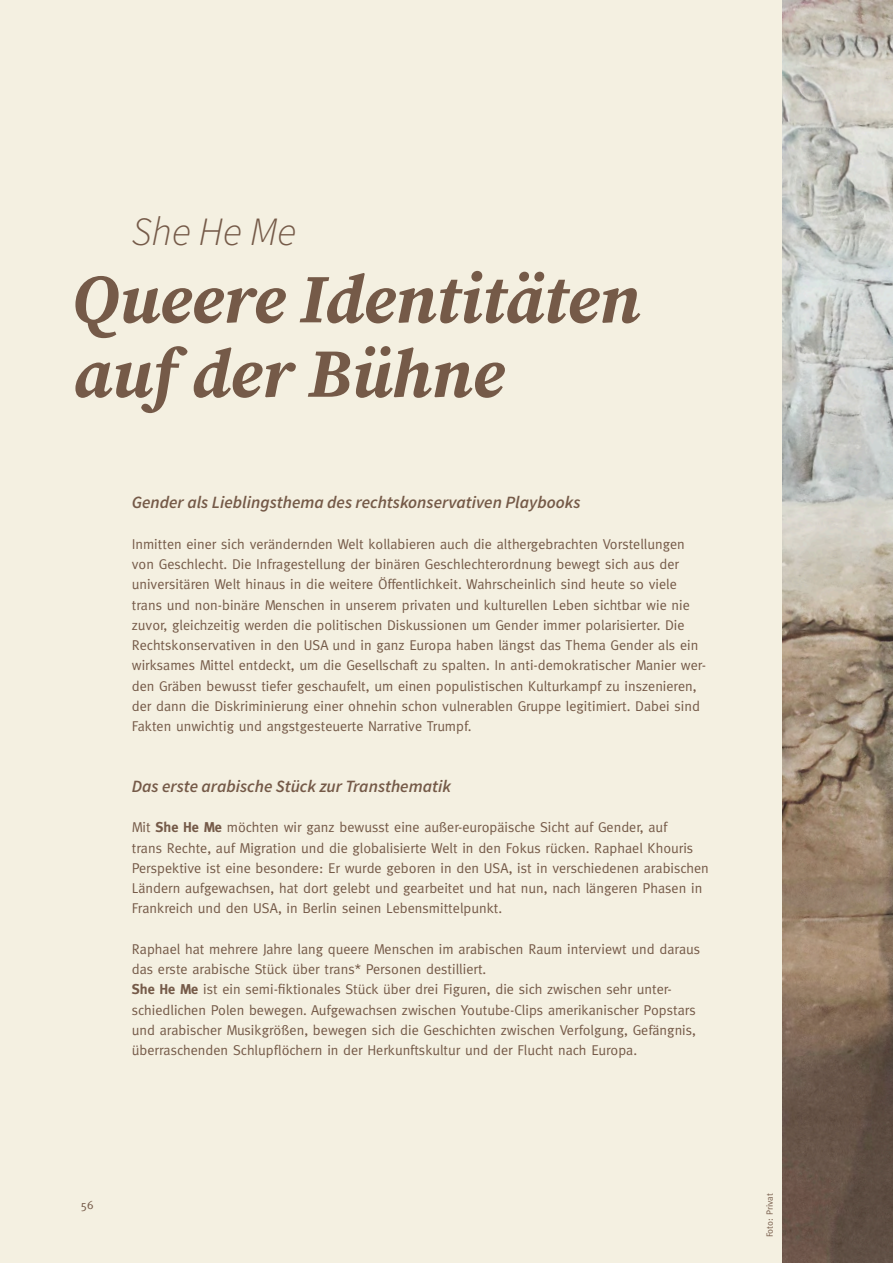
<style>
.page{position:relative;width:893px;height:1263px;background:#f4f0e1}
.page>*{position:absolute;margin:0;border:0;box-sizing:border-box;transform-origin:0 0}
.t1{font:italic 68.7px/74.4px "Source Serif Variable";color:#755a48}
.t2{font:italic 40.05px "Source Sans Variable";color:#755a48}
.t3{font:italic 17.25px "Source Sans Variable";color:#755a48}
.t4{font:14.25px/20.2px "Meta";color:#755a48}
.t5{font:12px "Meta";color:#755a48}
.t6{font:9px "Meta";letter-spacing:-.005em;color:#755a48}
.s1{font-weight:700}
</style>
<div class="page">
<img style="left:782px;top:0;width:111px;height:1263px">
<h2 class="t2" style="left:132px;top:208px;width:166px">She He Me</h2>
<h1 class="t1" style="left:72px;top:262px;width:569px">Queere Identitäten auf der Bühne</h1>
<p class="t3" style="left:132px;top:492px;width:450px">Gender als Lieblingsthema des rechtskonservativen Playbooks</p>
<p class="t4" style="left:132px;top:534px;width:576px">Inmitten einer sich verändernden Welt kollabieren auch die althergebrachten Vorstellungen von Geschlecht. Die Infragestellung der binären Geschlechterordnung bewegt sich aus der universitären Welt hinaus in die weitere Öffentlichkeit. Wahrscheinlich sind heute so viele trans und non-binäre Menschen in unserem privaten und kulturellen Leben sichtbar wie nie zuvor, gleichzeitig werden die politischen Diskussionen um Gender immer polarisierter. Die Rechtskonservativen in den USA und in ganz Europa haben längst das Thema Gender als ein wirksames Mittel entdeckt, um die Gesellschaft zu spalten. In anti-demokratischer Manier wer&shy;den Gräben bewusst tiefer geschaufelt, um einen populistischen Kulturkampf zu inszenieren, der dann die Diskriminierung einer ohnehin schon vulnerablen Gruppe legitimiert. Dabei sind Fakten unwichtig und angstgesteuerte Narrative Trumpf.</p>
<p class="t3" style="left:132px;top:776px;width:321px">Das erste arabische Stück zur Transthematik</p>
<p class="t4" style="left:132px;top:817px;width:579px">Mit <span class="s1">She He Me</span> möchten wir ganz bewusst eine außer-europäische Sicht auf Gender, auf<br>trans Rechte, auf Migration und die globalisierte Welt in den Fokus rücken. Raphael Khouris Perspektive ist eine besondere: Er wurde geboren in den USA, ist in verschiedenen arabischen Ländern aufgewachsen, hat dort gelebt und gearbeitet und hat nun, nach längeren Phasen in Frankreich und den USA, in Berlin seinen Lebensmittelpunkt.</p>
<p class="t4" style="left:132px;top:939px;width:570px">Raphael hat mehrere Jahre lang queere Menschen im arabischen Raum interviewt und daraus das erste arabische Stück über trans* Personen destilliert.<br><span class="s1">She He Me</span> ist ein semi-fiktionales Stück über drei Figuren, die sich zwischen sehr unter&shy;schiedlichen Polen bewegen. Aufgewachsen zwischen Youtube-Clips amerikanischer Popstars und arabischer Musikgrößen, bewegen sich die Geschichten zwischen Verfolgung, Gefängnis, überraschenden Schlupflöchern in der Herkunftskultur und der Flucht nach Europa.</p>
<p class="t5" style="left:81px;top:1197px;width:14px">56</p>
<p class="t6" style="left:765px;top:1237px;width:46px;rotate:-90deg">Foto: Privat</p>
</div>
